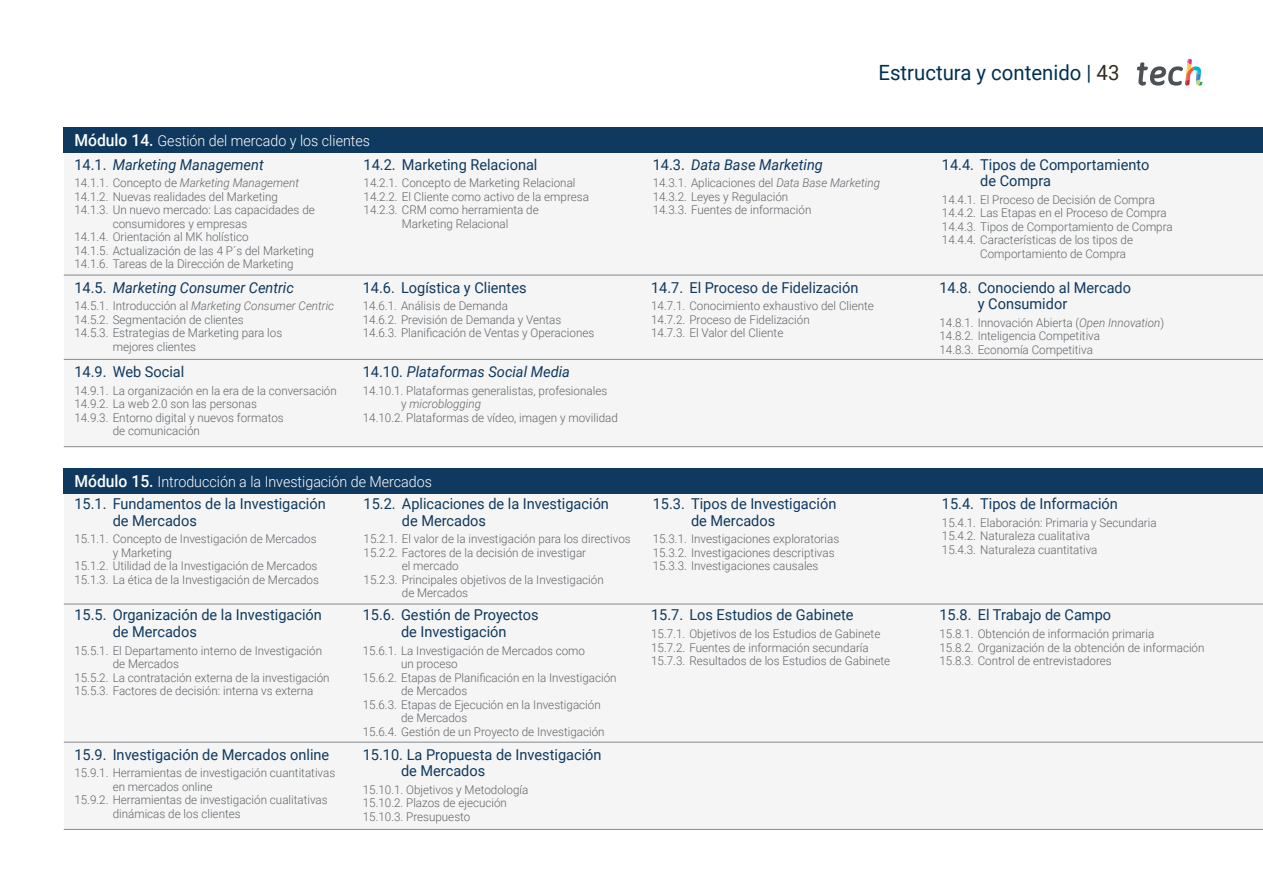
<style>
.page{position:relative;width:1263px;height:893px;background:#fff}
.page>*{position:absolute;margin:0;border:0;box-sizing:border-box;transform-origin:0 0}
.t1{font:21px "Roboto";color:#013151}
.t2{font:15px/16.5px "Roboto";color:#0f395f}
.t3{font:italic 15px "Roboto";color:#0f395f}
.t4{font:300 15px "Roboto";color:#fff;scale:.95 1}
.t5{font:300 12px/13.5px "Roboto";color:#61646a}
.t6{font:italic 300 12px "Roboto";color:#61646a}
.s1{font-weight:500;font-size:16.5px}
.s2{font-style:normal}
.s3{color:#312e20}
.s4{font-style:italic}
</style>
<div class="page">
<div style="left:64px;top:153px;width:1199px;height:294px;background:#f4f5f4"></div>
<div style="left:64px;top:493px;width:1199px;height:336px;background:#f4f5f4"></div>
<div style="left:64px;top:128px;width:1199px;height:25px;background:#0f395f"></div>
<div style="left:64px;top:468px;width:1199px;height:26px;background:#0f395f"></div>
<hr style="left:64px;top:275px;width:1199px;height:1px;background:#878a8e">
<hr style="left:64px;top:604px;width:1199px;height:1px;background:#878a8e">
<hr style="left:64px;top:359px;width:1199px;height:1px;background:#878a8e">
<hr style="left:64px;top:742px;width:1199px;height:1px;background:#878a8e">
<hr style="left:64px;top:446px;width:1199px;height:1px;background:#878a8e">
<hr style="left:64px;top:829px;width:1199px;height:1px;background:#878a8e">
<svg style="left:1137px;top:59px;width:65px;height:27px"></svg>
<p class="t4" style="left:74px;top:130px;width:313px"><span class="s1">Módulo 14.</span> Gestión del mercado y los clientes</p>
<p class="t3" style="left:74px;top:154px;width:191px"><span class="s2">14.1.</span> Marketing Management</p>
<p class="t6" style="left:74px;top:175px;width:226px"><span class="s2">14.1.1. Concepto de</span> Marketing Management</p>
<p class="t5" style="left:74px;top:189px;width:205px">14.1.2. Nuevas realidades del Marketing</p>
<p class="t5" style="left:74px;top:203px;width:242px">14.1.3. Un nuevo mercado: Las capacidades de</p>
<p class="t5" style="left:113px;top:216px;width:136px">consumidores y empresas</p>
<p class="t5" style="left:74px;top:230px;width:176px">14.1.4. Orientación al MK holístico</p>
<p class="t5" style="left:74px;top:243px;width:241px">14.1.5. Actualización de las 4 P´s del Marketing</p>
<p class="t5" style="left:74px;top:257px;width:221px">14.1.6. Tareas de la Dirección de Marketing</p>
<p class="t3" style="left:74px;top:277px;width:221px"><span class="s2">14.5.</span> Marketing Consumer Centric</p>
<p class="t6" style="left:74px;top:298px;width:261px"><span class="s2">14.5.1. Introducción al</span> Marketing Consumer Centric</p>
<p class="t5" style="left:74px;top:312px;width:171px">14.5.2. Segmentación de clientes</p>
<p class="t5" style="left:74px;top:326px;width:209px">14.5.3. Estrategias de Marketing para los</p>
<p class="t5" style="left:113px;top:339px;width:85px">mejores clientes</p>
<p class="t2" style="left:74px;top:363px;width:111px">14.9. Web Social</p>
<p class="t5" style="left:74px;top:383px;width:264px">14.9.1. La organización en la era de la conversación</p>
<p class="t5" style="left:74px;top:397px;width:184px">14.9.2. La web 2.0 son las personas</p>
<p class="t5" style="left:74px;top:410px;width:211px">14.9.3. Entorno digital y nuevos formatos</p>
<p class="t5" style="left:113px;top:424px;width:89px">de comunicación</p>
<p class="t2" style="left:364px;top:155px;width:175px">14.2. Marketing Relacional</p>
<p class="t5" style="left:364px;top:176px;width:213px">14.2.1. Concepto de Marketing Relacional</p>
<p class="t5" style="left:364px;top:189px;width:227px">14.2.2. El Cliente como activo de la empresa</p>
<p class="t5" style="left:364px;top:203px;width:177px">14.2.3. CRM como herramienta de</p>
<p class="t5" style="left:402px;top:216px;width:108px">Marketing Relacional</p>
<p class="t2" style="left:363px;top:278px;width:165px">14.6. Logística y Clientes</p>
<p class="t5" style="left:363px;top:299px;width:233px">14.6.1. Análisis de Demanda<br>14.6.2. Previsión de Demanda y Ventas<br>14.6.3. Planificación de Ventas y Operaciones</p>
<p class="t3" style="left:363px;top:361px;width:209px"><span class="s2">14.10.</span> Plataformas Social Media</p>
<p class="t5" style="left:363px;top:383px;width:246px">14.10.1. Plataformas generalistas, profesionales</p>
<p class="t6" style="left:401px;top:395px;width:82px"><span class="s2">y</span> microblogging</p>
<p class="t5" style="left:363px;top:410px;width:257px">14.10.2. Plataformas de vídeo, imagen y movilidad</p>
<p class="t4" style="left:74px;top:471px;width:378px"><span class="s1">Módulo 15.</span> Introducción a la Investigación de Mercados</p>
<p class="t2" style="left:113px;top:495px;width:215px;text-indent:-38px">15.1. Fundamentos de la Investigación de Mercados</p>
<p class="t5" style="left:74px;top:532px;width:244px">15.1.1. Concepto de Investigación de Mercados</p>
<p class="t5" style="left:113px;top:545px;width:61px">y Marketing</p>
<p class="t5" style="left:74px;top:559px;width:245px">15.1.2. Utilidad de la Investigación de Mercados</p>
<p class="t5" style="left:74px;top:572px;width:246px">15.1.3. La ética de la Investigación de Mercados</p>
<p class="t2" style="left:113px;top:606px;width:211px;text-indent:-38px">15.5. Organización de la Investigación de Mercados</p>
<p class="t5" style="left:74px;top:643px;width:249px">15.5.1. El Departamento interno de Investigación</p>
<p class="t5" style="left:113px;top:657px;width:68px">de Mercados</p>
<p class="t5" style="left:74px;top:670px;width:257px">15.5.2. La contratación externa de la investigación</p>
<p class="t5" style="left:74px;top:684px;width:241px">15.5.3. Factores de decisión: interna vs externa</p>
<p class="t2" style="left:74px;top:745px;width:256px">15.9. Investigación de Mercados online</p>
<p class="t5" style="left:74px;top:766px;width:262px">15.9.1. Herramientas de investigación cuantitativas</p>
<p class="t5" style="left:113px;top:779px;width:101px">en mercados online</p>
<p class="t5" style="left:74px;top:793px;width:255px">15.9.2. Herramientas de investigación cualitativas</p>
<p class="t5" style="left:113px;top:806px;width:130px">dinámicas de los clientes</p>
<p class="t2" style="left:402px;top:495px;width:209px;text-indent:-38px">15.2. Aplicaciones de la Investigación de Mercados</p>
<p class="t5" style="left:364px;top:532px;width:269px">15.2.1. El valor de la investigación para los directivos</p>
<p class="t5" style="left:364px;top:545px;width:224px">15.2.2. Factores de la decisión de investigar</p>
<p class="t5" style="left:402px;top:559px;width:58px">el mercado</p>
<p class="t5" style="left:364px;top:572px;width:242px">15.2.3. Principales objetivos de la Investigación</p>
<p class="t5" style="left:402px;top:586px;width:68px">de Mercados</p>
<p class="t2" style="left:363px;top:606px;width:177px;text-align:center">15.6. Gestión de Proyectos de Investigación</p>
<p class="t5" style="left:363px;top:643px;width:224px">15.6.1. La Investigación de Mercados como</p>
<p class="t5" style="left:401px;top:657px;width:58px">un proceso</p>
<p class="t5" style="left:363px;top:670px;width:255px">15.6.2. Etapas de Planificación en la Investigación</p>
<p class="t5" style="left:401px;top:684px;width:68px">de Mercados</p>
<p class="t5" style="left:363px;top:697px;width:239px">15.6.3. Etapas de Ejecución en la Investigación</p>
<p class="t5" style="left:401px;top:711px;width:68px">de Mercados</p>
<p class="t5" style="left:363px;top:724px;width:243px">15.6.4. Gestión de un Proyecto de Investigación</p>
<p class="t2" style="left:401px;top:745px;width:202px;text-indent:-38px">15.10. La Propuesta de Investigación de Mercados</p>
<p class="t5" style="left:363px;top:782px;width:167px">15.10.1. Objetivos y Metodología<br>15.10.2. Plazos de ejecución<br>15.10.3. Presupuesto</p>
<h1 class="t1" style="left:878px;top:57px;width:242px">Estructura y contenido | <span class="s3">43</span></h1>
<p class="t3" style="left:653px;top:154px;width:172px"><span class="s2">14.3.</span> Data Base Marketing</p>
<p class="t5" style="left:653px;top:176px;width:229px">14.3.1. Aplicaciones del <span class="s4">Data Base Marketing<br></span>14.3.2. Leyes y Regulación<br>14.3.3. Fuentes de información</p>
<p class="t2" style="left:651px;top:278px;width:209px">14.7. El Proceso de Fidelización</p>
<p class="t5" style="left:651px;top:299px;width:224px">14.7.1. Conocimiento exhaustivo del Cliente<br>14.7.2. Proceso de Fidelización<br>14.7.3. El Valor del Cliente</p>
<p class="t2" style="left:980px;top:155px;width:171px;text-indent:-38px">14.4. Tipos de Comportamiento de Compra</p>
<p class="t5" style="left:942px;top:192px;width:214px">14.4.1. El Proceso de Decisión de Compra</p>
<p class="t5" style="left:942px;top:206px;width:226px">14.4.2. Las Etapas en el Proceso de Compra</p>
<p class="t5" style="left:942px;top:219px;width:232px">14.4.3. Tipos de Comportamiento de Compra</p>
<p class="t5" style="left:942px;top:233px;width:193px">14.4.4. Características de los tipos de</p>
<p class="t5" style="left:980px;top:246px;width:147px">Comportamiento de Compra</p>
<p class="t2" style="left:978px;top:278px;width:155px;text-indent:-38px">14.8. Conociendo al Mercado y Consumidor</p>
<p class="t5" style="left:939px;top:315px;width:226px">14.8.1. Innovación Abierta (<span class="s4">Open Innovation</span>)<br>14.8.2. Inteligencia Competitiva<br>14.8.3. Economía Competitiva</p>
<p class="t2" style="left:691px;top:495px;width:147px;text-indent:-38px">15.3. Tipos de Investigación de Mercados</p>
<p class="t5" style="left:653px;top:532px;width:188px">15.3.1. Investigaciones exploratorias<br>15.3.2. Investigaciones descriptivas<br>15.3.3. Investigaciones causales</p>
<p class="t2" style="left:651px;top:606px;width:204px">15.7. Los Estudios de Gabinete</p>
<p class="t5" style="left:651px;top:627px;width:241px">15.7.1. Objetivos de los Estudios de Gabinete<br>15.7.2. Fuentes de información secundaría<br>15.7.3. Resultados de los Estudios de Gabinete</p>
<p class="t2" style="left:942px;top:495px;width:177px">15.4. Tipos de Información</p>
<p class="t5" style="left:942px;top:515px;width:216px">15.4.1. Elaboración: Primaria y Secundaria<br>15.4.2. Naturaleza cualitativa<br>15.4.3. Naturaleza cuantitativa</p>
<p class="t2" style="left:939px;top:606px;width:173px">15.8. El Trabajo de Campo</p>
<p class="t5" style="left:939px;top:627px;width:266px">15.8.1. Obtención de información primaria<br>15.8.2. Organización de la obtención de información<br>15.8.3. Control de entrevistadores</p>
</div>
